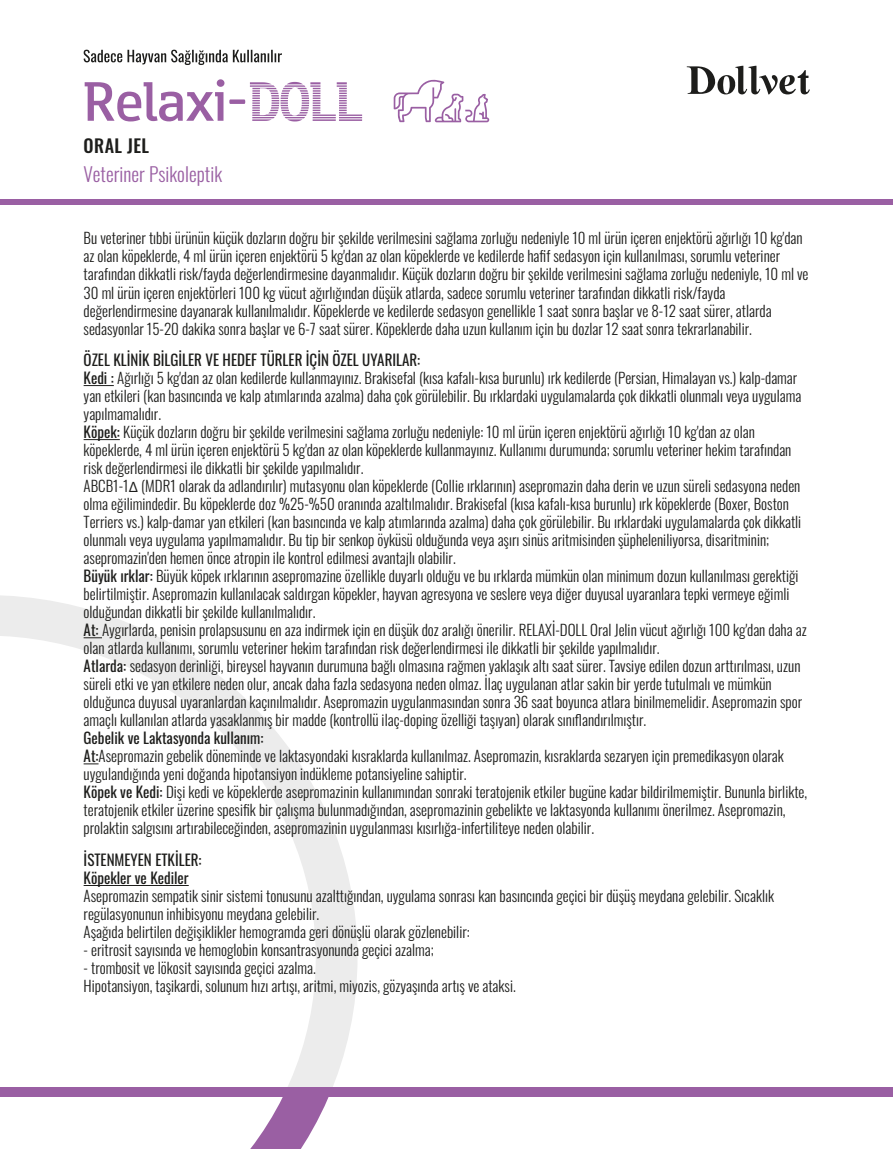
<style>
.page{position:relative;width:893px;height:1149px;background:#fff}
.page>*{position:absolute;margin:0;border:0;box-sizing:border-box;transform-origin:0 0}
.t1{font:64.5px "Eirik Raude";color:#9a5fa3}
.t2{font:300 19.5px "Oswald";color:#9a5fa3}
.t3{font:500 18px "Oswald";letter-spacing:.025em;color:#1d1d1b}
.t4{font:300 15px/18px "Oswald";color:#1d1d1b}
.t5{font:15px/18px "Oswald";color:#1d1d1b}
.s1{font-weight:400}
.s2{font-family:"Myriad Pro";font-weight:400}
</style>
<div class="page">
<svg style="left:687px;top:66px;width:123px;height:28px"></svg>
<svg style="left:0;top:1096px;width:358px;height:52px"></svg>
<svg style="left:0;top:595px;width:358px;height:491px"></svg>
<div style="left:0;top:1086px;width:893px;height:10px;background:#9a5fa3"></div>
<div style="left:0;top:199px;width:893px;height:5px;background:#9a5fa3"></div>
<hr style="left:84px;top:385px;width:30px;height:1px;background:#1d1d1b">
<hr style="left:84px;top:439px;width:36px;height:1px;background:#1d1d1b">
<svg style="left:84px;top:637px;width:18px;height:1px"></svg>
<svg style="left:84px;top:763px;width:15px;height:1px"></svg>
<hr style="left:84px;top:884px;width:105px;height:1px;background:#1d1d1b">
<svg style="left:394px;top:79px;width:95px;height:43px"></svg>
<svg style="left:229px;top:82px;width:133px;height:39px"></svg>
<svg style="left:84px;top:50px;width:198px;height:15px"></svg>
<h1 class="t1" style="left:84px;top:61px;width:143px">Relaxi</h1>
<p class="t3" style="left:84px;top:130px;width:67px">ORAL JEL</p>
<h2 class="t2" style="left:84px;top:157px;width:140px">Veteriner Psikoleptik</h2>
<p class="t4" style="left:84px;top:228px;width:726px">Bu veteriner tıbbi ürünün küçük dozların doğru bir şekilde verilmesini sağlama zorluğu nedeniyle 10 ml ürün içeren enjektörü ağırlığı 10 kg'dan az olan köpeklerde, 4 ml ürün içeren enjektörü 5 kg'dan az olan köpeklerde ve kedilerde hafif sedasyon için kullanılması, sorumlu veteriner tarafından dikkatli risk/fayda değerlendirmesine dayanmalıdır. Küçük dozların doğru bir şekilde verilmesini sağlama zorluğu nedeniyle, 10 ml ve 30 ml ürün içeren enjektörleri 100 kg vücut ağırlığından düşük atlarda, sadece sorumlu veteriner tarafından dikkatli risk/fayda değerlendirmesine dayanarak kullanılmalıdır. Köpeklerde ve kedilerde sedasyon genellikle 1 saat sonra başlar ve 8-12 saat sürer, atlarda sedasyonlar 15-20 dakika sonra başlar ve 6-7 saat sürer. Köpeklerde daha uzun kullanım için bu dozlar 12 saat sonra tekrarlanabilir.</p>
<p class="t4" style="left:84px;top:349px;width:725px"><span class="s1">ÖZEL KLİNİK BİLGİLER VE HEDEF TÜRLER İÇİN ÖZEL UYARILAR:<br>Kedi :</span> Ağırlığı 5 kg'dan az olan kedilerde kullanmayınız. Brakisefal (kısa kafalı-kısa burunlu) ırk kedilerde (Persian, Himalayan vs.) kalp-damar yan etkileri (kan basıncında ve kalp atımlarında azalma) daha çok görülebilir. Bu ırklardaki uygulamalarda çok dikkatli olunmalı veya uygulama yapılmamalıdır.<br><span class="s1">Köpek:</span> Küçük dozların doğru bir şekilde verilmesini sağlama zorluğu nedeniyle: 10 ml ürün içeren enjektörü ağırlığı 10 kg'dan az olan köpeklerde, 4 ml ürün içeren enjektörü 5 kg'dan az olan köpeklerde kullanmayınız. Kullanımı durumunda; sorumlu veteriner hekim tarafından risk değerlendirmesi ile dikkatli bir şekilde yapılmalıdır.<br>ABCB1-1<span class="s2">Δ</span> (MDR1 olarak da adlandırılır) mutasyonu olan köpeklerde (Collie ırklarının) asepromazin daha derin ve uzun süreli sedasyona neden olma eğilimindedir. Bu köpeklerde doz %25-%50 oranında azaltılmalıdır. Brakisefal (kısa kafalı-kısa burunlu) ırk köpeklerde (Boxer, Boston Terriers vs.) kalp-damar yan etkileri (kan basıncında ve kalp atımlarında azalma) daha çok görülebilir. Bu ırklardaki uygulamalarda çok dikkatli olunmalı veya uygulama yapılmamalıdır. Bu tip bir senkop öyküsü olduğunda veya aşırı sinüs aritmisinden şüpheleniliyorsa, disaritminin; asepromazin'den hemen önce atropin ile kontrol edilmesi avantajlı olabilir.<br><span class="s1">Büyük ırklar:</span> Büyük köpek ırklarının asepromazine özellikle duyarlı olduğu ve bu ırklarda mümkün olan minimum dozun kullanılması gerektiği belirtilmiştir. Asepromazin kullanılacak saldırgan köpekler, hayvan agresyona ve seslere veya diğer duyusal uyaranlara tepki vermeye eğimli olduğundan dikkatli bir şekilde kullanılmalıdır.<br><span class="s1">At:</span> Aygırlarda, penisin prolapsusunu en aza indirmek için en düşük doz aralığı önerilir. RELAXİ-DOLL Oral Jelin vücut ağırlığı 100 kg'dan daha az olan atlarda kullanımı, sorumlu veteriner hekim tarafından risk değerlendirmesi ile dikkatli bir şekilde yapılmalıdır.<br><span class="s1">Atlarda:</span> sedasyon derinliği, bireysel hayvanın durumuna bağlı olmasına rağmen yaklaşık altı saat sürer. Tavsiye edilen dozun arttırılması, uzun süreli etki ve yan etkilere neden olur, ancak daha fazla sedasyona neden olmaz. İlaç uygulanan atlar sakin bir yerde tutulmalı ve mümkün olduğunca duyusal uyaranlardan kaçınılmalıdır. Asepromazin uygulanmasından sonra 36 saat boyunca atlara binilmemelidir. Asepromazin spor amaçlı kullanılan atlarda yasaklanmış bir madde (kontrollü ilaç-doping özelliği taşıyan) olarak sınıflandırılmıştır.</p>
<p class="t4" style="left:84px;top:727px;width:725px"><span class="s1">Gebelik ve Laktasyonda kullanım:<br>At:</span>Asepromazin gebelik döneminde ve laktasyondaki kısraklarda kullanılmaz. Asepromazin, kısraklarda sezaryen için premedikasyon olarak uygulandığında yeni doğanda hipotansiyon indükleme potansiyeline sahiptir.<br><span class="s1">Köpek ve Kedi:</span> Dişi kedi ve köpeklerde asepromazinin kullanımından sonraki teratojenik etkiler bugüne kadar bildirilmemiştir. Bununla birlikte, teratojenik etkiler üzerine spesifik bir çalışma bulunmadığından, asepromazinin gebelikte ve laktasyonda kullanımı önerilmez. Asepromazin, prolaktin salgısını artırabileceğinden, asepromazinin uygulanması kısırlığa-infertiliteye neden olabilir.</p>
<p class="t5" style="left:84px;top:849px;width:119px">İSTENMEYEN ETKİLER:<br>Köpekler ve Kediler</p>
<p class="t4" style="left:84px;top:885px;width:692px">Asepromazin sempatik sinir sistemi tonusunu azalttığından, uygulama sonrası kan basıncında geçici bir düşüş meydana gelebilir. Sıcaklık regülasyonunun inhibisyonu meydana gelebilir.<br>Aşağıda belirtilen değişiklikler hemogramda geri dönüşlü olarak gözlenebilir:</p>
<p class="t4" style="left:84px;top:939px;width:352px">- eritrosit sayısında ve hemoglobin konsantrasyonunda geçici azalma;</p>
<p class="t4" style="left:84px;top:957px;width:434px">- trombosit ve lökosit sayısında geçici azalma.<br>Hipotansiyon, taşikardi, solunum hızı artışı, aritmi, miyozis, gözyaşında artış ve ataksi.</p>
</div>
